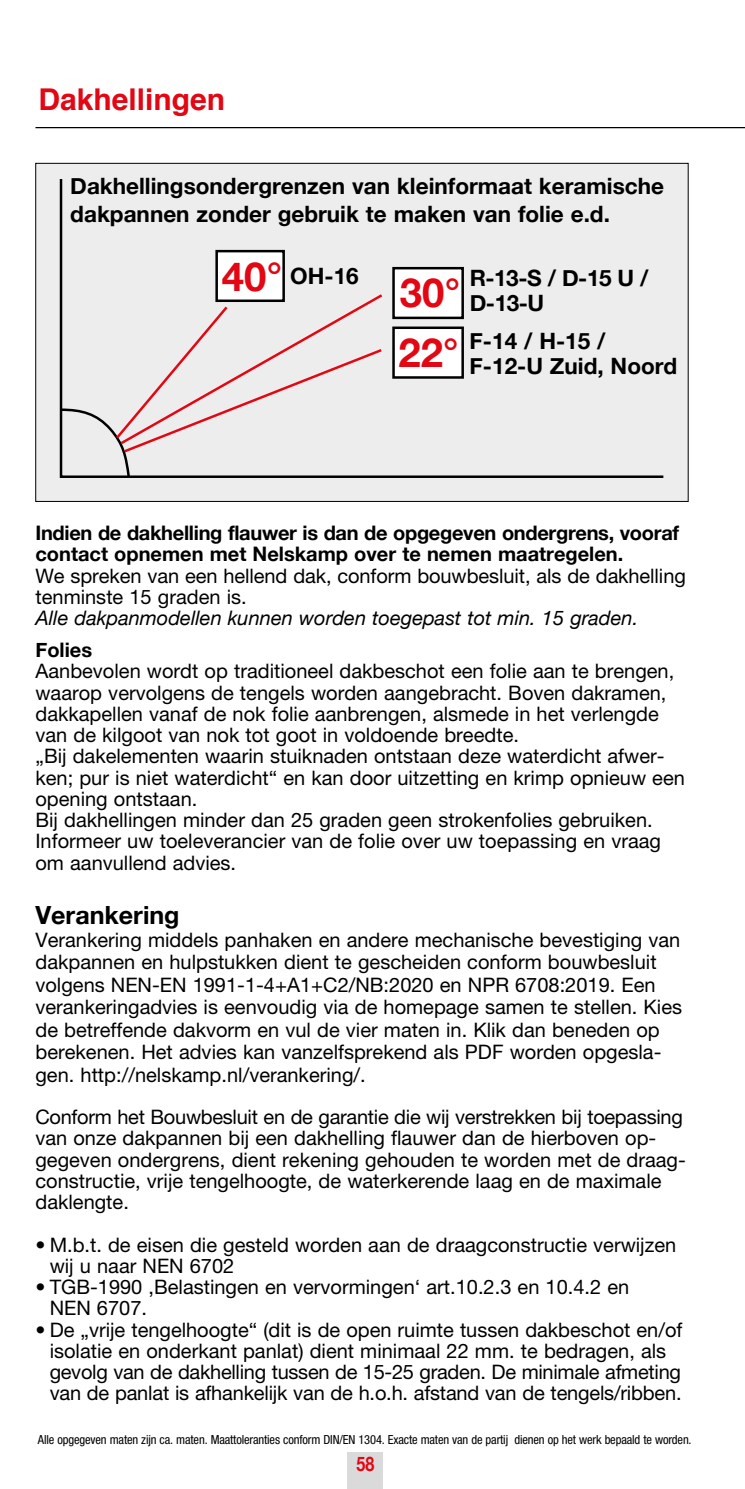
<style>
.page{position:relative;width:745px;height:1489px;background:#fff}
.page>*{position:absolute;margin:0;border:0;box-sizing:border-box;transform-origin:0 0}
.t1{font:700 40px/60px "Helvetica Neue";color:#e30613}
.t2{font:700 30px "Helvetica";color:#e30613}
.t3{font:700 25px "Helvetica Neue";color:#000}
.t4{font:700 22.5px/25px "Helvetica Neue";color:#000}
.t5{font:20px/21.2px "Helvetica Neue LT Std";color:#000}
.t6{font:700 20px/21.2px "Helvetica Neue";letter-spacing:-.015em;color:#000}
.t7{font:italic 20px "Helvetica Neue";color:#000}
.t8{font:700 20px "Helvetica Neue";color:#e30613;scale:.8 1}
.t9{font:condensed 12.5px "Helvetica Neue LT Std";letter-spacing:-.01em;color:#000}
</style>
<div class="page">
<div style="left:36px;top:163px;width:651px;height:338px;background:#ededed"></div>
<svg style="left:59px;top:179px;width:605px;height:299px"></svg>
<div style="left:392px;top:267px;width:71px;height:52px;background:#fff;border:2px solid #000"></div>
<div style="left:392px;top:326px;width:71px;height:53px;background:#fff;border:2px solid #000"></div>
<svg style="left:59px;top:292px;width:326px;height:186px"></svg>
<div style="left:216px;top:251px;width:67px;height:50px;background:#fff"></div>
<div style="left:215px;top:250px;width:70px;height:52px;border:2px solid #000"></div>
<div style="left:347px;top:1451px;width:36px;height:37px;background:#dadada"></div>
<hr style="left:35px;top:127px;width:709px;height:1px;background:#000">
<h2 class="t2" style="left:38px;top:75px;width:188px">Dakhellingen</h2>
<p class="t4" style="left:70px;top:172px;width:595px;line-height:27.5px">Dakhellingsondergrenzen van kleinformaat keramische dakpannen zonder gebruik te maken van folie e.d.</p>
<h1 class="t1" style="left:222px;top:246px;width:62px">40°</h1>
<p class="t4" style="left:290px;top:263px;width:70px">OH-16</p>
<h1 class="t1" style="left:398px;top:262px;width:63px">30°<br>22°</h1>
<p class="t4" style="left:469px;top:265px;width:180px">R-13-S / D-15 U /<br>D-13-U</p>
<p class="t4" style="left:469px;top:328px;width:209px">F-14 / H-15 /<br>F-12-U Zuid, Noord</p>
<p class="t6" style="left:35px;top:522px;width:644px">Indien de dakhelling flauwer is dan de opgegeven ondergrens, vooraf contact opnemen met Nelskamp over te nemen maatregelen.</p>
<p class="t5" style="left:35px;top:564px;width:651px">We spreken van een hellend dak, conform bouwbesluit, als de dakhelling tenminste 15 graden is.</p>
<p class="t7" style="left:35px;top:606px;width:604px">Alle dakpanmodellen kunnen worden toegepast tot min. 15 graden.</p>
<p class="t6" style="left:35px;top:638px;width:58px">Folies</p>
<p class="t5" style="left:35px;top:660px;width:650px">Aanbevolen wordt op traditioneel dakbeschot een folie aan te brengen, waarop vervolgens de tengels worden aangebracht. Boven dakramen, dakkapellen vanaf de nok folie aanbrengen, alsmede in het verlengde van de kilgoot van nok tot goot in voldoende breedte.<br>„Bij dakelementen waarin stuiknaden ontstaan deze waterdicht afwer&shy;ken; pur is niet waterdicht“ en kan door uitzetting en krimp opnieuw een opening ontstaan.<br>Bij dakhellingen minder dan 25 graden geen strokenfolies gebruiken.<br>Informeer uw toeleverancier van de folie over uw toepassing en vraag om aanvullend advies.</p>
<p class="t3" style="left:35px;top:899px;width:145px">Verankering</p>
<p class="t5" style="left:35px;top:927px;width:647px;line-height:22.5px">Verankering middels panhaken en andere mechanische bevestiging van dakpannen en hulpstukken dient te gescheiden conform bouwbesluit volgens NEN-EN 1991-1-4+A1+C2/NB:2020 en NPR 6708:2019. Een verankeringadvies is eenvoudig via de homepage samen te stellen. Kies de betreffende dakvorm en vul de vier maten in. Klik dan beneden op berekenen. Het advies kan vanzelfsprekend als PDF worden opgesla&shy;gen. http://nelskamp.nl/verankering/.</p>
<p class="t5" style="left:35px;top:1106px;width:651px">Conform het Bouwbesluit en de garantie die wij verstrekken bij toepassing van onze dakpannen bij een dakhelling flauwer dan de hierboven op&shy;gegeven ondergrens, dient rekening gehouden te worden met de draag&shy;constructie, vrije tengelhoogte, de waterkerende laag en de maximale daklengte.</p>
<p class="t5" style="left:50px;top:1233px;width:627px;text-indent:-14px">• M.b.t. de eisen die gesteld worden aan de draagconstructie verwijzen wij u naar NEN 6702</p>
<p class="t5" style="left:50px;top:1275px;width:580px;text-indent:-14px">• TGB-1990 ‚Belastingen en vervormingen‘ art.10.2.3 en 10.4.2 en<br>NEN 6707.</p>
<p class="t5" style="left:50px;top:1318px;width:634px;text-indent:-14px">• De „vrije tengelhoogte“ (dit is de open ruimte tussen dakbeschot en/of isolatie en onderkant panlat) dient minimaal 22 mm. te bedragen, als gevolg van de dakhelling tussen de 15-25 graden. De minimale afmeting van de panlat is afhankelijk van de h.o.h. afstand van de tengels/ribben.</p>
<p class="t9" style="left:38px;top:1432px;width:654px">Alle opgegeven maten zijn ca. maten. Maattoleranties conform DIN/EN 1304. Exacte maten van de partij dienen op het werk bepaald te worden.</p>
<p class="t8" style="left:356px;top:1451px;width:24px">58</p>
</div>
